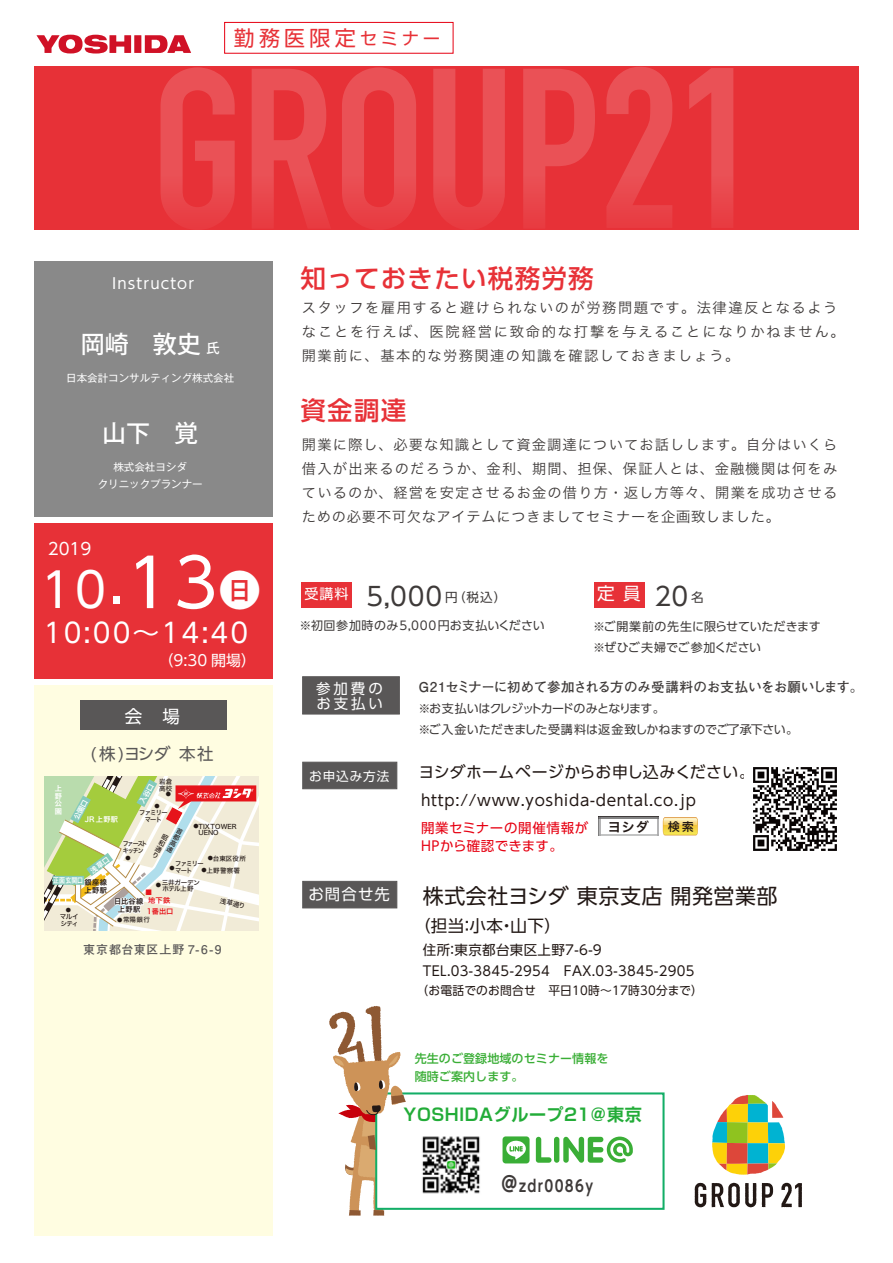
<style>
.page{position:relative;width:893px;height:1263px;background:#fff}
.page>*{position:absolute;margin:0;border:0;box-sizing:border-box;transform-origin:0 0}
.t1{font:47.85px "UD Shin Go Pro";color:#fff}
.t2{font:42px "Koz Go Pr 6 N";color:#fff}
.t3{font:27px "UD Shin Go Pro";letter-spacing:.075em;color:#fff}
.t4{font:500 25.5px "UD Shin Go Pro";letter-spacing:.05em;color:#e73137}
.t5{font:25.5px "UD Shin Go Pro";color:#3e3a39}
.t6{font:500 24px "Koz Go Pr 6 N";color:#fff}
.t7{font:21px "UD Shin Go Pro";letter-spacing:.025em;color:#221815}
.t8{font:21px "UD Shin Go Pro";letter-spacing:.2em;color:#e73137}
.t9{font:17.55px "Shin Go Pr 5";color:#fff}
.t10{font:700 17.1px "Shin Go Pro De";letter-spacing:.035em;color:#22ac38}
.t11{font:16.5px "UD Shin Go Pro";color:#221815}
.t12{font:16.5px "UD Shin Go Pro";color:#595757}
.t13{font:16.5px "UD Shin Go Pro";color:#fff}
.t14{font:15.9px "UD Shin Go Pro";letter-spacing:.015em;color:#221815}
.t15{font:700 15.9px "UD Shin Go Pro De";letter-spacing:.1em;color:#3e3a39;scale:.85 1}
.t16{font:15.45px "Shin Go Pr 5";letter-spacing:.075em;color:#fff}
.t17{font:15.3px "UD Shin Go Pro";letter-spacing:.05em;color:#231815}
.t18{font:15px "UD Shin Go Pro";letter-spacing:.075em;color:#fff}
.t19{font:14.4px/15px "UD Shin Go Pro";letter-spacing:.2em;color:#fff}
.t20{font:14.25px/24px "Hiragino Sans W3";letter-spacing:.1em;color:#3e3a39}
.t21{font:13.95px "Shin Go Pr 5";color:#fff}
.t22{font:13.5px/21px "UD Shin Go Pro";letter-spacing:.025em;color:#221815}
.t23{font:700 13.5px "Futo Go B101 Pr 5";letter-spacing:-.005em;color:#3e3a39}
.t24{font:13.5px "UD Shin Go Pro";letter-spacing:.035em;color:#e60012}
.t25{font:13.5px "UD Shin Go Pro";letter-spacing:.01em;color:#e60012}
.t26{font:13.2px "Hira Kaku Pro N W6";color:#221815}
.t27{font:12.6px "Shin Go Pr 5";letter-spacing:.075em;color:#fff}
.t28{font:12px/21px "UD Shin Go Pro";letter-spacing:-.035em;color:#3e3a39}
.t29{font:12px/21px "UD Shin Go Pro";letter-spacing:-.01em;color:#3e3a39}
.t30{font:12px "UD Shin Go Pro";letter-spacing:.025em;color:#221815}
.t31{font:500 12px/18px "UD Shin Go Pro";letter-spacing:.01em;color:#3aae36}
.t32{font:12px "UD Shin Go Pro";letter-spacing:.04em;color:#3e3a39}
.t33{font:700 12px "Futo Go B101 Pr 5";letter-spacing:.07em;color:#595757}
.t34{font:500 11.55px "Shin Go Pr 6";color:#221815}
.t35{font:10.5px/16.5px "Gothic MB101 Pro";color:#fff;text-align:center}
.t36{font:7.2px/7.8px "Hira Kaku Std N W6";letter-spacing:.05em;color:#221815}
.t37{font:7.2px/7.5px "Hira Kaku Std N W6";letter-spacing:.02em;color:#fff;text-align:justify}
.t38{font:7.2px/7.8px "Hira Kaku Std N W6";letter-spacing:.005em;color:#e6141b}
.t39{font:7.2px "Hira Kaku Std N W6";letter-spacing:.02em;color:#fff;scale:.82 1}
.t40{font:6.6px/6.6px "Hira Kaku Std N W5";letter-spacing:-.025em;color:#221815}
.t41{font:6.6px/7.1px "Hira Kaku Std N W5";letter-spacing:-.1em;color:#221815;scale:.95 1}
.t42{font:6.6px/6.6px "Hira Kaku Std N W5";letter-spacing:.015em;color:#221815}
.t43{font:6.6px/6.6px "Hira Kaku Std N W5";letter-spacing:-.16em;color:#221815;scale:.9 1}
.t44{font:5.25px "Hira Kaku Std N W5";color:#221815}
.s1{font-size:17.55px}
.s2{font-size:13.5px}
.s3{font-size:55.05px}
.s4{font-size:66.6px}
.s5{font-size:5.25px}
.s6{font-size:5.4px}
.s7{font-size:12.6px}
.s8{font-size:21px}
</style>
<div class="page">
<div style="left:34px;top:261px;width:238px;height:256px;background:#898989"></div>
<div style="left:34px;top:523px;width:238px;height:155px;background:#e73137"></div>
<div style="left:34px;top:685px;width:238px;height:550px;background:#fffde1"></div>
<div style="left:34px;top:66px;width:825px;height:164px;background:#e73137"></div>
<svg style="left:160px;top:67px;width:75px;height:158px"></svg>
<svg style="left:252px;top:69px;width:77px;height:156px"></svg>
<svg style="left:342px;top:67px;width:74px;height:158px"></svg>
<svg style="left:433px;top:69px;width:72px;height:156px"></svg>
<svg style="left:523px;top:69px;width:72px;height:156px"></svg>
<svg style="left:606px;top:67px;width:66px;height:158px"></svg>
<svg style="left:689px;top:68px;width:44px;height:157px"></svg>
<div style="left:134px;top:35px;width:7px;height:18px;background:#d01126"></div>
<svg style="left:145px;top:35px;width:46px;height:18px"></svg>
<svg style="left:37px;top:35px;width:94px;height:19px"></svg>
<div style="left:301px;top:582px;width:51px;height:25px;background:#e73137"></div>
<div style="left:594px;top:582px;width:51px;height:25px;background:#e73137"></div>
<div style="left:80px;top:701px;width:146px;height:29px;background:#595757"></div>
<div style="left:303px;top:881px;width:94px;height:27px;background:#595757"></div>
<div style="left:303px;top:762px;width:94px;height:27px;background:#595757"></div>
<hr style="left:600px;top:817px;width:58px;height:1px;background:#403c3b">
<hr style="left:600px;top:818px;width:58px;height:1px;background:#848484">
<hr style="left:600px;top:834px;width:58px;height:1px;background:#c3c4c4">
<svg style="left:598px;top:817px;width:2px;height:18px"></svg>
<svg style="left:658px;top:817px;width:40px;height:18px"></svg>
<img style="left:753px;top:767px;width:84px;height:84px">
<div style="left:224px;top:22px;width:229px;height:32px;border:1px solid #e60012"></div>
<div style="left:302px;top:676px;width:98px;height:38px;background:#595757;border:1px solid #595757"></div>
<div style="left:375px;top:1092px;width:290px;height:118px;background:#fff;border:2px solid #13ae67"></div>
<div style="left:554px;top:1137px;width:5px;height:26px;background:#3aae36;border-radius:3px"></div>
<svg style="left:536px;top:1137px;width:15px;height:26px"></svg>
<svg style="left:563px;top:1136px;width:70px;height:27px"></svg>
<svg style="left:502px;top:1136px;width:28px;height:27px"></svg>
<svg style="left:329px;top:1006px;width:77px;height:210px"></svg>
<img style="left:422px;top:1136px;width:58px;height:58px">
<svg style="left:712px;top:1095px;width:73px;height:80px"></svg>
<svg style="left:695px;top:1183px;width:11px;height:24px"></svg>
<svg style="left:712px;top:1183px;width:44px;height:24px"></svg>
<svg style="left:762px;top:1183px;width:11px;height:24px"></svg>
<svg style="left:781px;top:1183px;width:21px;height:24px"></svg>
<svg style="left:45px;top:776px;width:214px;height:154px;background:#ddddbe"></svg>
<h3 class="t8" style="left:234px;top:21px;width:208px">勤務医限定<span class="s1">セミナー</span></h3>
<p class="t18" style="left:112px;top:271px;width:83px">Instructor</p>
<h3 class="t6" style="left:81px;top:330px;width:140px">岡崎　敦史 <span class="s2">氏</span></h3>
<h3 class="t4" style="left:301px;top:257px;width:295px">知っておきたい税務労務</h3>
<p class="t20" style="left:302px;top:294px;width:544px">スタッフを雇用すると避けられないのが労務問題です。法律違反となるようなことを行えば、医院経営に致命的な打撃を与えることになりかねません。開業前に、基本的な労務関連の知識を確認しておきましょう。</p>
<p class="t35" style="left:66px;top:368px;width:170px">日本会計コンサルティング株式会社</p>
<h3 class="t6" style="left:102px;top:420px;width:97px">山下　覚</h3>
<p class="t35" style="left:98px;top:458px;width:106px">株式会社ヨシダ<br>クリニックプランナー</p>
<p class="t13" style="left:48px;top:535px;width:45px">2019</p>
<h1 class="t1" style="left:41px;top:551px;width:178px">10<span class="s3">.</span><span class="s4">13</span></h1>
<h3 class="t3" style="left:44px;top:611px;width:206px">10:00～14:40</h3>
<p class="t18" style="left:159px;top:649px;width:99px">（9:30 開場）</p>
<h2 class="t2" style="left:219px;top:567px;width:43px">日</h2>
<p class="t9" style="left:125px;top:702px;width:57px">会　場</p>
<p class="t12" style="left:90px;top:740px;width:125px">(株)ヨシダ 本社</p>
<p class="t37" style="left:55px;top:785px;width:9px">上野公園</p>
<p class="t40" style="left:159px;top:779px;width:15px">岩倉高校</p>
<p class="t44" style="left:166px;top:790px;width:7px">●</p>
<p class="t44" style="left:154px;top:802px;width:7px">●</p>
<p class="t41" style="left:139px;top:809px;width:32px;text-align:center">ファミリーマート</p>
<p class="t37" style="left:85px;top:816px;width:35px">JR 上野駅</p>
<p class="t42" style="left:199px;top:823px;width:40px;text-indent:-5px"><span class="s5">●</span>TIXTOWER<br>UENO</p>
<p class="t43" style="left:123px;top:841px;width:29px">ファーストキッチン</p>
<p class="t44" style="left:125px;top:854px;width:7px">●</p>
<p class="t40" style="left:208px;top:855px;width:40px"><span class="s5">●</span>台東区役所</p>
<p class="t41" style="left:175px;top:860px;width:32px">ファミリーマート</p>
<p class="t44" style="left:169px;top:864px;width:7px">●</p>
<p class="t40" style="left:201px;top:867px;width:40px"><span class="s5">●</span>上野警察署</p>
<p class="t39" style="left:53px;top:875px;width:38px">正面玄関口</p>
<p class="t36" style="left:85px;top:879px;width:24px">銀座線上野駅</p>
<p class="t40" style="left:156px;top:879px;width:46px;text-align:center"><sub>●</sub>三井ガーデンホテル上野</p>
<p class="t40" style="left:117px;top:916px;width:34px"><span class="s6">●</span>常陽銀行</p>
<p class="t38" style="left:148px;top:889px;width:24px;text-indent:-3px">■<br>地下鉄</p>
<p class="t38" style="left:147px;top:907px;width:28px">1番出口</p>
<p class="t36" style="left:114px;top:898px;width:31px;text-align:center">日比谷線上野駅</p>
<p class="t44" style="left:66px;top:906px;width:7px">●</p>
<p class="t40" style="left:60px;top:913px;width:21px">マルイシティ</p>
<p class="t40" style="left:221px;top:897px;width:27px;rotate:14deg">浅草通り</p>
<p class="t33" style="left:83px;top:939px;width:140px">東京都台東区上野 7-6-9</p>
<h3 class="t4" style="left:301px;top:389px;width:107px">資金調達</h3>
<p class="t20" style="left:302px;top:431px;width:537px;text-align:justify">開業に際し、必要な知識として資金調達についてお話しします。自分はいくら借入が出来るのだろうか、金利、期間、担保、保証人とは、金融機関は何をみているのか、経営を安定させるお金の借り方・返し方等々、開業を成功させるための必要不可欠なアイテムにつきましてセミナーを企画致しました。</p>
<h3 class="t5" style="left:366px;top:575px;width:141px">5,000 <span class="s7">円（税込）</span></h3>
<p class="t32" style="left:299px;top:615px;width:247px">※初回参加時のみ5,000円お支払いください</p>
<p class="t21" style="left:304px;top:583px;width:46px">受講料</p>
<h3 class="t5" style="left:655px;top:575px;width:51px">20 <span class="s7">名</span></h3>
<p class="t29" style="left:593px;top:616px;width:229px">※ご開業前の先生に限らせていただきます※ぜひご夫婦でご参加ください</p>
<p class="t9" style="left:597px;top:579px;width:45px">定 員</p>
<p class="t19" style="left:316px;top:681px;width:68px">参加費のお支払い</p>
<p class="t23" style="left:419px;top:676px;width:446px">G21セミナーに初めて参加される方のみ受講料のお支払いをお願いします。</p>
<p class="t28" style="left:418px;top:697px;width:381px">※お支払いはクレジットカードのみとなります。<br>※ご入金いただきました受講料は返金致しかねますのでご了承下さい。</p>
<p class="t27" style="left:309px;top:765px;width:82px">お申込み方法</p>
<p class="t14" style="left:418px;top:759px;width:338px">ヨシダホームページからお申し込みください。</p>
<p class="t24" style="left:421px;top:817px;width:169px">開業セミナーの開催情報が</p>
<p class="t26" style="left:608px;top:815px;width:43px">ヨシダ</p>
<p class="t34" style="left:668px;top:817px;width:27px">検 索</p>
<p class="t25" style="left:421px;top:834px;width:143px">HPから確認できます。</p>
<p class="t17" style="left:421px;top:788px;width:276px">http://www.yoshida-dental.co.jp</p>
<p class="t16" style="left:308px;top:882px;width:83px">お問合せ先</p>
<h3 class="t7" style="left:423px;top:879px;width:356px">株式会社ヨシダ 東京支店 開発営業部</h3>
<p class="t11" style="left:414px;top:912px;width:148px">（担当：小本・山下）</p>
<p class="t22" style="left:423px;top:938px;width:273px">住所：東京都台東区上野7-6-9<br>TEL.03-3845-2954　FAX.03-3845-2905</p>
<p class="t30" style="left:417px;top:981px;width:288px">（お電話でのお問合せ　平日10時～17時30分まで）</p>
<p class="t31" style="left:415px;top:1049px;width:195px">先生のご登録地域のセミナー情報を随時ご案内します。</p>
<p class="t10" style="left:403px;top:1100px;width:240px">YOSHIDAグループ21＠東京</p>
<p class="t15" style="left:502px;top:1172px;width:109px"><span class="s8">@</span>zdr0086y</p>
</div>
